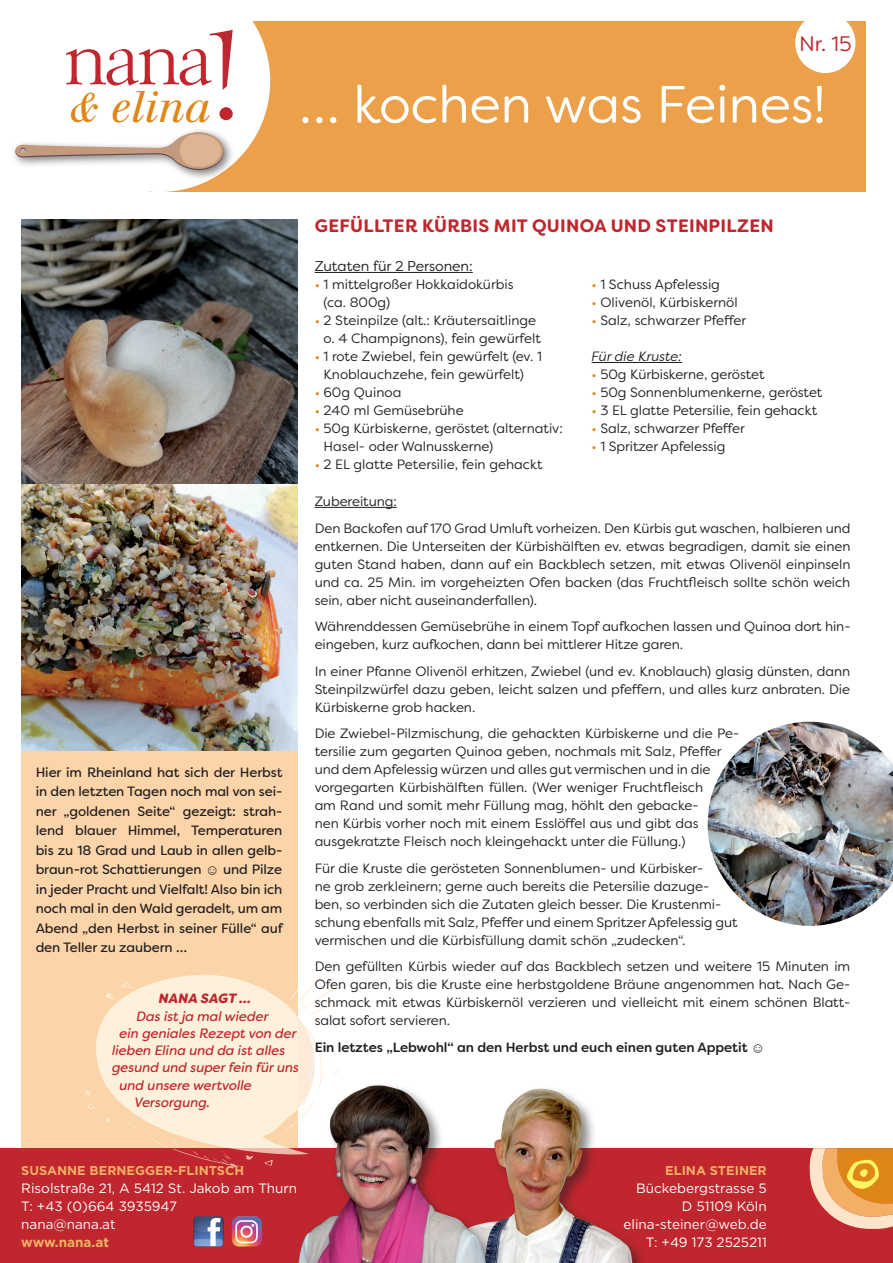
<style>
.page{position:relative;width:893px;height:1263px;background:#fff}
.page>*{position:absolute;margin:0;border:0;box-sizing:border-box;transform-origin:0 0}
.t1{font:52.5px "Filson Soft";letter-spacing:-.005em;color:#fff}
.t2{font:italic 43.2px "Walbaum";color:#df8619}
.t3{font:21px "Filson Soft";color:#c0262d}
.t4{font:700 18px "Filson Soft";letter-spacing:.015em;color:#c0262d}
.t5{font:14.25px "Filson Soft";letter-spacing:-.005em;color:#231f20}
.t6{font:13.5px/18px "Filson Soft";letter-spacing:-.005em;color:#231f20}
.t7{font:13.5px/19.5px "Filson Soft";letter-spacing:-.01em;color:#231f20;text-align:justify}
.t8{font:13.5px/18px "Gotham";color:#fff;text-align:right}
.t9{font:italic 13.5px "Filson Soft";letter-spacing:-.01em;color:#c0262d}
.t10{font:500 13.5px "Filson Soft";letter-spacing:-.005em;color:#231f20}
.t11{font:italic 13.5px "Filson Soft";letter-spacing:-.005em;color:#231f20}
.t12{font:700 13.5px "Gotham";letter-spacing:-.005em;color:#f2af65}
.t13{font:italic 900 13.5px "Filson Soft";letter-spacing:.005em;color:#c0262d}
.t14{font:700 12.75px "Gotham";color:#f2af65}
.s1{color:#df8619}
.s2{font-family:"Arial";font-weight:700}
</style>
<div class="page">
<div style="left:21px;top:559px;width:277px;height:589px;background:#fbd4a9"></div>
<div style="left:149px;top:21px;width:717px;height:170px;background:#eca04a"></div>
<svg style="left:15px;top:21px;width:255px;height:171px"></svg>
<div style="left:0;top:1148px;width:893px;height:115px;background:#c0262d"></div>
<svg style="left:809px;top:1148px;width:84px;height:81px"></svg>
<img style="left:193px;top:1216px;width:31px;height:30px">
<img style="left:232px;top:1216px;width:30px;height:30px">
<div style="left:437px;top:1085px;width:222px;height:178px;background:#231f20;opacity:.52"></div>
<img style="left:507px;top:1089px;width:125px;height:174px">
<div style="left:795px;top:13px;width:60px;height:60px;background:#fff;border-radius:50%"></div>
<img style="left:21px;top:219px;width:277px;height:531px">
<svg style="left:85px;top:974px;width:257px;height:193px"></svg>
<div style="left:136px;top:1091px;width:5px;height:8px;background:#fdf1dc"></div>
<div style="left:292px;top:1083px;width:215px;height:180px;background:#231f20;opacity:.52"></div>
<img style="left:298px;top:1085px;width:188px;height:178px">
<hr style="left:315px;top:272px;width:158px;height:1px;background:#231f20">
<hr style="left:592px;top:362px;width:90px;height:1px;background:#231f20">
<hr style="left:315px;top:507px;width:82px;height:1px;background:#231f20">
<img style="left:708px;top:722px;width:185px;height:204px">
<h2 class="t2" style="left:70px;top:81px;width:142px">&amp; elina</h2>
<h3 class="t3" style="left:799px;top:31px;width:54px">Nr. 15</h3>
<h1 class="t1" style="left:299px;top:71px;width:528px">… kochen was Feines!</h1>
<h3 class="t4" style="left:315px;top:214px;width:460px">GEFÜLLTER KÜRBIS MIT QUINOA UND STEINPILZEN</h3>
<p class="t5" style="left:315px;top:257px;width:160px">Zutaten für 2 Personen:</p>
<p class="t6" style="left:324px;top:275px;width:192px;text-indent:-9px"><span class="s1">•</span> 1 mittelgroßer Hokkaidokürbis (ca. 800g)</p>
<p class="t6" style="left:324px;top:311px;width:219px;text-indent:-9px"><span class="s1">•</span> 2 Steinpilze (alt.: Kräutersaitlinge o. 4 Champignons), fein gewürfelt</p>
<p class="t6" style="left:324px;top:347px;width:220px;text-indent:-9px"><span class="s1">•</span> 1 rote Zwiebel, fein gewürfelt (ev. 1<br>Knoblauchzehe, fein gewürfelt)</p>
<p class="t6" style="left:315px;top:383px;width:88px"><span class="s1">•</span> 60g Quinoa</p>
<p class="t6" style="left:315px;top:401px;width:151px"><span class="s1">•</span> 240 ml Gemüsebrühe</p>
<p class="t6" style="left:324px;top:419px;width:241px;text-indent:-9px"><span class="s1">•</span> 50g Kürbiskerne, geröstet (alternativ:<br>Hasel- oder Walnusskerne)</p>
<p class="t6" style="left:315px;top:455px;width:229px"><span class="s1">•</span> 2 EL glatte Petersilie, fein gehackt</p>
<p class="t6" style="left:592px;top:275px;width:130px"><span class="s1">•</span> 1 Schuss Apfelessig</p>
<p class="t6" style="left:592px;top:293px;width:148px"><span class="s1">•</span> Olivenöl, Kürbiskernöl</p>
<p class="t6" style="left:592px;top:311px;width:156px"><span class="s1">•</span> Salz, schwarzer Pfeffer</p>
<p class="t11" style="left:592px;top:348px;width:92px">Für die Kruste:</p>
<p class="t6" style="left:592px;top:365px;width:174px"><span class="s1">•</span> 50g Kürbiskerne, geröstet</p>
<p class="t6" style="left:592px;top:383px;width:232px"><span class="s1">•</span> 50g Sonnenblumenkerne, geröstet</p>
<p class="t6" style="left:592px;top:401px;width:227px"><span class="s1">•</span> 3 EL glatte Petersilie, fein gehackt</p>
<p class="t6" style="left:592px;top:419px;width:155px"><span class="s1">•</span> Salz, schwarzer Pfeffer</p>
<p class="t6" style="left:592px;top:437px;width:135px"><span class="s1">•</span> 1 Spritzer Apfelessig</p>
<p class="t7" style="left:36px;top:762px;width:249px">Hier im Rheinland hat sich der Herbst in den letzten Tagen noch mal von sei&shy;ner „goldenen Seite“ gezeigt: strah&shy;lend blauer Himmel, Temperaturen bis zu 18 Grad und Laub in allen gelb&shy;braun-rot Schattierungen <span class="s2">☺</span> und Pilze in jeder Pracht und Vielfalt! Also bin ich noch mal in den Wald geradelt, um am Abend „den Herbst in seiner Fülle“ auf den Teller zu zaubern …</p>
<p class="t13" style="left:159px;top:990px;width:94px">NANA SAGT …</p>
<p class="t9" style="left:137px;top:1007px;width:134px">Das ist ja mal wieder</p>
<p class="t9" style="left:120px;top:1024px;width:179px">ein geniales Rezept von der</p>
<p class="t9" style="left:112px;top:1042px;width:175px">lieben Elina und da ist alles</p>
<p class="t9" style="left:112px;top:1059px;width:188px">gesund und super fein für uns</p>
<p class="t9" style="left:120px;top:1076px;width:134px">und unsere wertvolle</p>
<p class="t9" style="left:135px;top:1093px;width:77px">Versorgung.</p>
<p class="t6" style="left:315px;top:488px;width:537px;line-height:26.5px">Zubereitung:<br>Den Backofen auf 170 Grad Umluft vorheizen. Den Kürbis gut waschen, halbieren und</p>
<p class="t6" style="left:315px;top:537px;width:537px;text-align:justify">entkernen. Die Unterseiten der Kürbishälften ev. etwas begradigen, damit sie einen guten Stand haben, dann auf ein Backblech setzen, mit etwas Olivenöl einpinseln und ca. 25 Min. im vorgeheizten Ofen backen (das Fruchtfleisch sollte schön weich sein, aber nicht auseinanderfallen).</p>
<p class="t6" style="left:315px;top:617px;width:537px">Währenddessen Gemüsebrühe in einem Topf aufkochen lassen und Quinoa dort hin&shy;eingeben, kurz aufkochen, dann bei mittlerer Hitze garen.</p>
<p class="t6" style="left:315px;top:662px;width:537px;text-align:justify">In einer Pfanne Olivenöl erhitzen, Zwiebel (und ev. Knoblauch) glasig dünsten, dann Steinpilzwürfel dazu geben, leicht salzen und pfeffern, und alles kurz anbraten. Die Kürbiskerne grob hacken.</p>
<p class="t6" style="left:315px;top:724px;width:426px">Die Zwiebel-Pilzmischung, die gehackten Kürbiskerne und die Pe&shy;tersilie zum gegarten Quinoa geben, nochmals mit Salz, Pfeffer und dem Apfelessig würzen und alles gut vermischen und in die vorgegarten Kürbishälften füllen. (Wer weniger Fruchtfleisch<br>am Rand und somit mehr Füllung mag, höhlt den gebacke-<br>nen Kürbis vorher noch mit einem Esslöffel aus und gibt das ausgekratzte Fleisch noch kleingehackt unter die Füllung.)</p>
<p class="t6" style="left:315px;top:859px;width:424px">Für die Kruste die gerösteten Sonnenblumen- und Kürbisker-<br>ne grob zerkleinern; gerne auch bereits die Petersilie dazuge&shy;ben, so verbinden sich die Zutaten gleich besser. Die Krustenmi&shy;schung ebenfalls mit Salz, Pfeffer und einem Spritzer Apfelessig gut vermischen und die Kürbisfüllung damit schön „zudecken“.</p>
<p class="t6" style="left:315px;top:957px;width:537px;text-align:justify">Den gefüllten Kürbis wieder auf das Backblech setzen und weitere 15 Minuten im Ofen garen, bis die Kruste eine herbstgoldene Bräune angenommen hat. Nach Ge&shy;schmack mit etwas Kürbiskernöl verzieren und vielleicht mit einem schönen Blatt&shy;salat sofort servieren.</p>
<p class="t10" style="left:315px;top:1038px;width:452px">Ein letztes „Lebwohl“ an den Herbst und euch einen guten Appetit <span class="s2">☺</span></p>
<p class="t14" style="left:21px;top:1161px;width:224px">SUSANNE BERNEGGER-FLINTSCH</p>
<p class="t8" style="left:21px;top:1178px;width:278px;text-align:left">Risolstraße 21, A 5412 St. Jakob am Thurn<br>T: +43 (0)664 3935947<br>nana@nana.at</p>
<p class="t12" style="left:21px;top:1233px;width:89px">www.nana.at</p>
<p class="t14" style="left:665px;top:1161px;width:103px">ELINA STEINER</p>
<p class="t8" style="left:623px;top:1178px;width:145px">Bückebergstrasse 5<br>D 51109 Köln elina-steiner@web.de<br>T: +49 173 2525211</p>
</div>
